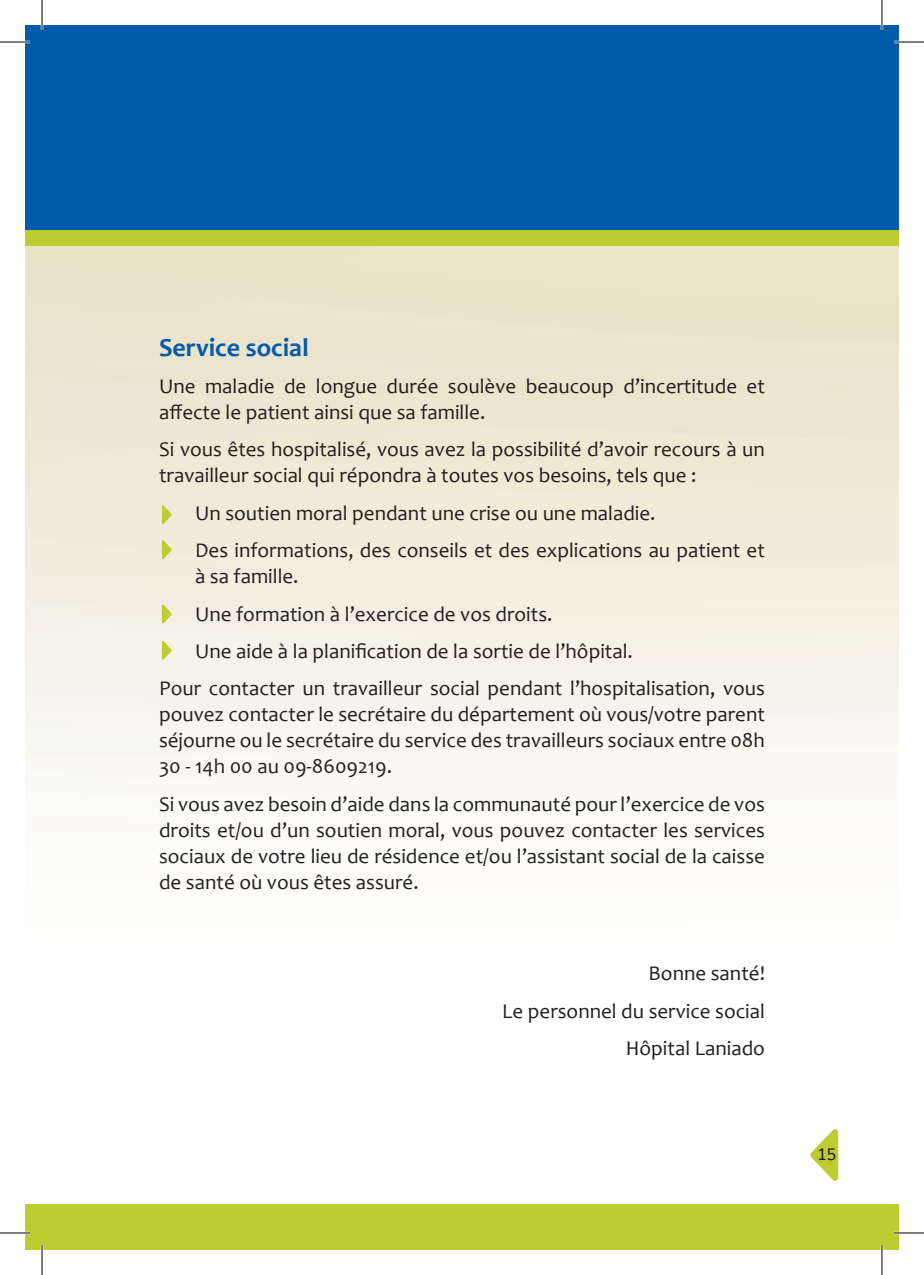
<style>
.page{position:relative;width:924px;height:1275px;background:#fff}
.page>*{position:absolute;margin:0;border:0;box-sizing:border-box;transform-origin:0 0}
.t1{font:700 26px "Candara";color:#015aaa}
.t2{font:21px/26px "Candara";color:#231f20}
.t3{font:21px "Fb Typo Pas";color:#231f20}
</style>
<div class="page">
<img style="left:25px;top:245px;width:3px;height:534px">
<img style="left:28px;top:245px;width:870px;height:542px">
<div style="left:25px;top:25px;width:873px;height:205px;background:#015aaa"></div>
<div style="left:25px;top:230px;width:873px;height:15px;background:#bdcd31"></div>
<div style="left:25px;top:1204px;width:873px;height:46px;background:#bdcd31"></div>
<svg style="left:810px;top:1129px;width:27px;height:52px"></svg>
<svg style="left:162px;top:505px;width:10px;height:19px"></svg>
<svg style="left:162px;top:604px;width:10px;height:19px"></svg>
<svg style="left:162px;top:540px;width:10px;height:19px"></svg>
<svg style="left:162px;top:641px;width:10px;height:19px"></svg>
<hr style="left:0;top:41px;width:30px;height:2px;background:#fff">
<hr style="left:893px;top:41px;width:30px;height:2px;background:#fff">
<hr style="left:0;top:1231px;width:30px;height:3px;background:#fff">
<hr style="left:893px;top:1231px;width:30px;height:3px;background:#fff">
<hr style="left:41px;top:0;width:2px;height:30px;background:#fff">
<hr style="left:41px;top:1245px;width:2px;height:30px;background:#fff">
<hr style="left:880px;top:0;width:2px;height:30px;background:#fff">
<hr style="left:880px;top:1245px;width:2px;height:30px;background:#fff">
<hr style="left:0;top:42px;width:30px;height:1px;background:#000">
<hr style="left:893px;top:42px;width:30px;height:1px;background:#000">
<hr style="left:0;top:1232px;width:30px;height:1px;background:#000">
<hr style="left:893px;top:1232px;width:30px;height:1px;background:#000">
<hr style="left:42px;top:0;width:1px;height:30px;background:#000">
<hr style="left:42px;top:1245px;width:1px;height:30px;background:#000">
<hr style="left:881px;top:0;width:1px;height:30px;background:#000">
<hr style="left:881px;top:1245px;width:1px;height:30px;background:#000">
<p class="t1" style="left:159px;top:331px;width:151px">Service social</p>
<p class="t2" style="left:159px;top:373px;width:607px">Une maladie de longue durée soulève beaucoup d’incertitude et affecte le patient ainsi que sa famille.</p>
<p class="t2" style="left:159px;top:436px;width:607px">Si vous êtes hospitalisé, vous avez la possibilité d’avoir recours à un travailleur social qui répondra à toutes vos besoins, tels que :</p>
<p class="t2" style="left:159px;top:500px;width:498px">• Un soutien moral pendant une crise ou une maladie.</p>
<p class="t2" style="left:195px;top:537px;width:571px;text-indent:-36px">• Des informations, des conseils et des explications au patient et à sa famille.</p>
<p class="t2" style="left:159px;top:600px;width:395px">• Une formation à l’exercice de vos droits.</p>
<p class="t2" style="left:159px;top:638px;width:475px">• Une aide à la planification de la sortie de l’hôpital.</p>
<p class="t2" style="left:159px;top:675px;width:607px;text-align:justify">Pour contacter un travailleur social pendant l’hospitalisation, vous pouvez contacter le secrétaire du département où vous/votre parent séjourne ou le secrétaire du service des travailleurs sociaux entre 08h 30 - 14h 00 au 09-8609219.</p>
<p class="t2" style="left:159px;top:790px;width:607px;text-align:justify">Si vous avez besoin d’aide dans la communauté pour l’exercice de vos droits et/ou d’un soutien moral, vous pouvez contacter les services sociaux de votre lieu de résidence et/ou l’assistant social de la caisse de santé où vous êtes assuré.</p>
<p class="t2" style="left:648px;top:960px;width:118px">Bonne santé!</p>
<p class="t2" style="left:502px;top:997px;width:264px">Le personnel du service social</p>
<p class="t2" style="left:625px;top:1035px;width:141px">Hôpital Laniado</p>
<p class="t3" style="left:816px;top:1143px;width:21px">15</p>
</div>
